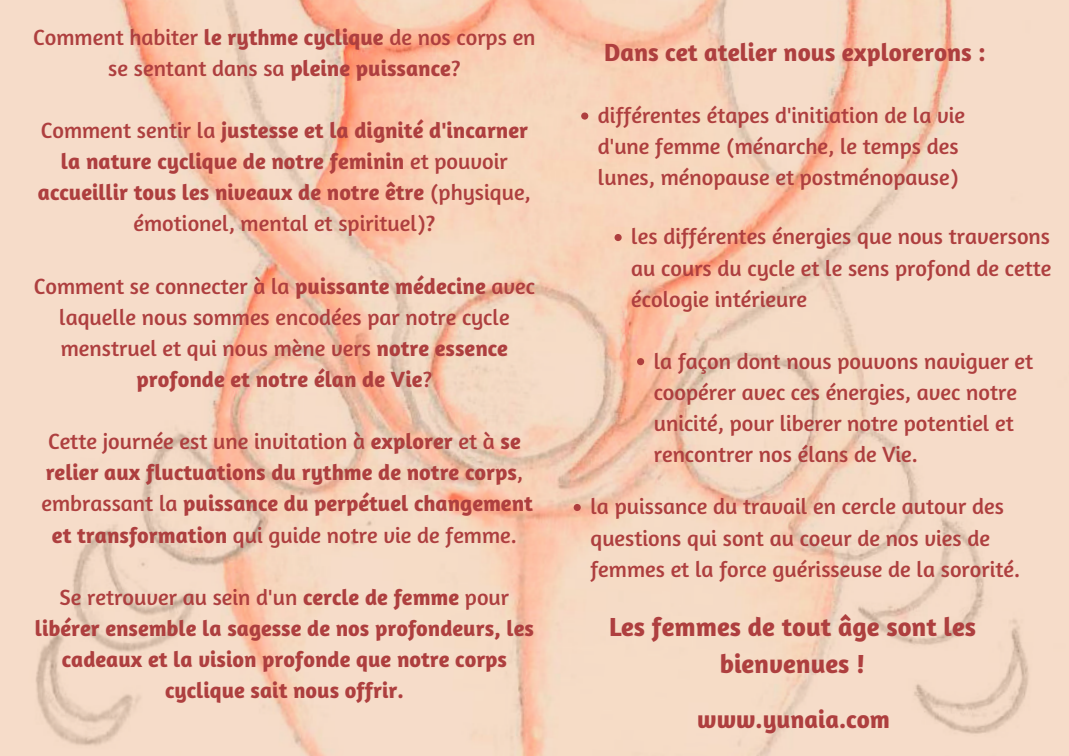
<style>
.page{position:relative;width:1069px;height:756px;background:#fff}
.page>*{position:absolute;margin:0;border:0;box-sizing:border-box;transform-origin:0 0}
.t1{font:700 26.6px/37.1px "Amaranth";color:#ae3f3f;text-align:center}
.t2{font:700 25.2px "Amaranth";color:#ae3f3f}
.t3{font:22.4px/31.1px "Amaranth";color:#ae3f3f}
.t4{font:700 22.4px/31.1px "Amaranth";color:#ae3f3f;text-align:center}
.s1{font-weight:700}
.s2{font-weight:400}
</style>
<div class="page">
<img style="left:0;top:0;width:1069px;height:756px">
<svg style="left:581px;top:112px;width:7px;height:8px"></svg>
<svg style="left:615px;top:234px;width:7px;height:7px"></svg>
<svg style="left:637px;top:358px;width:7px;height:7px"></svg>
<svg style="left:574px;top:504px;width:7px;height:7px"></svg>
<p class="t3" style="left:33px;top:21px;width:504px;text-align:center">Comment habiter <span class="s1">le rythme cyclique</span> de nos corps en se sentant dans sa <span class="s1">pleine puissance</span>?</p>
<p class="t4" style="left:38px;top:114px;width:495px"><span class="s2">Comment sentir la</span> justesse et la dignité d'incarner la nature cyclique de notre feminin <span class="s2">et pouvoir </span>accueillir tous les niveaux de notre être <span class="s2">(physique, émotionel, mental et spirituel)?</span></p>
<p class="t3" style="left:34px;top:270px;width:503px;text-align:center">Comment se connecter à la <span class="s1">puissante médecine</span> avec laquelle nous sommes encodées par notre cycle menstruel et qui nous mène vers <span class="s1">notre essence profonde et notre élan de Vie</span>?</p>
<p class="t4" style="left:42px;top:425px;width:493px"><span class="s2">Cette journée est une invitation à</span> explorer <span class="s2">et à</span> se relier aux fluctuations du rythme de notre corps<span class="s2">, embrassant la</span> puissance du perpétuel changement et transformation <span class="s2">qui guide notre vie de femme.</span></p>
<p class="t4" style="left:35px;top:581px;width:501px"><span class="s2">Se retrouver au sein d'un</span> cercle de femme <span class="s2">pour </span>libérer ensemble la sagesse de nos profondeurs, les cadeaux et la vision profonde que notre corps cyclique sait nous offrir.</p>
<p class="t2" style="left:604px;top:37px;width:383px">Dans cet atelier nous explorerons :</p>
<p class="t3" style="left:598px;top:99px;width:369px">différentes étapes d'initiation de la vie d'une femme (ménarche, le temps des lunes, ménopause et postménopause)</p>
<p class="t3" style="left:631px;top:221px;width:422px;text-align:justify">les différentes énergies que nous traversons au cours du cycle et le sens profond de cette écologie intérieure</p>
<p class="t3" style="left:654px;top:345px;width:381px">la façon dont nous pouvons naviguer et coopérer avec ces énergies, avec notre unicité, pour liberer notre potentiel et rencontrer nos élans de Vie.</p>
<p class="t3" style="left:590px;top:491px;width:431px">la puissance du travail en cercle autour des questions qui sont au coeur de nos vies de femmes et la force guérisseuse de la sororité.</p>
<p class="t1" style="left:609px;top:608px;width:369px">Les femmes de tout âge sont les bienvenues !</p>
<p class="t2" style="left:697px;top:703px;width:194px">www.yunaia.com</p>
</div>
